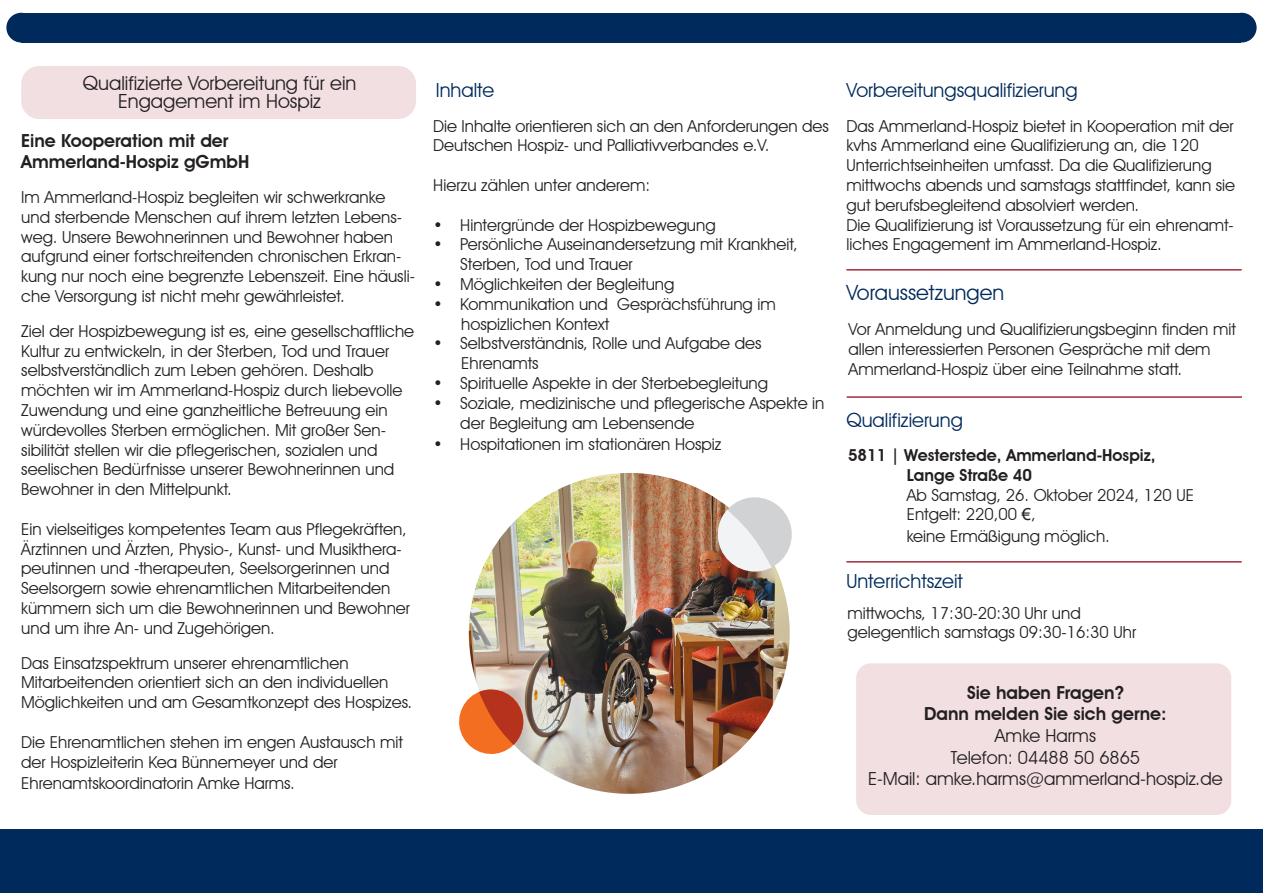
<style>
.page{position:relative;width:1263px;height:893px;background:#fff}
.page>*{position:absolute;margin:0;border:0;box-sizing:border-box;transform-origin:0 0}
.t1{font:21px "Avant Garde IT Cby BT";color:#002a5c}
.t2{font:19.5px "Avant Garde IT Cby BT";color:#002a5c}
.t3{font:19.5px "Avant Garde IT Cby BT";color:#231f20}
.t4{font:600 18px "Avant Garde IT Cby BT";color:#231f20}
.t5{font:18px "Avant Garde IT Cby BT";color:#231f20}
.t6{font:16.5px/19.8px "Avant Garde IT Cby BT";color:#231f20}
.t7{font:600 16.5px "Avant Garde IT Cby BT";color:#231f20}
.s1{font-family:"Arial"}
</style>
<div class="page">
<div style="left:21px;top:13px;width:1220px;height:30px;background:#002a5c"></div>
<div style="left:1227px;top:13px;width:29px;height:30px;background:#002a5c;border-radius:50%"></div>
<div style="left:6px;top:13px;width:30px;height:30px;background:#002a5c;border-radius:50%"></div>
<div style="left:0;top:829px;width:1263px;height:64px;background:#002a5c"></div>
<div style="left:21px;top:66px;width:395px;height:53px;background:#f1dfe2;border-radius:18px"></div>
<img style="left:469px;top:473px;width:321px;height:321px;border-radius:160px">
<svg style="left:459px;top:687px;width:66px;height:68px;background:#dd7d55"></svg>
<svg style="left:714px;top:497px;width:78px;height:78px"></svg>
<div style="left:856px;top:663px;width:375px;height:152px;background:#f1dfe2;border-radius:15px"></div>
<hr style="left:846px;top:269px;width:396px;height:2px;background:#a02d3d">
<hr style="left:847px;top:396px;width:395px;height:2px;background:#a02d3d">
<hr style="left:846px;top:561px;width:396px;height:2px;background:#a02d3d">
<p class="t3" style="left:83px;top:71px;width:275px">Qualifizierte Vorbereitung für ein</p>
<p class="t3" style="left:118px;top:89px;width:204px">Engagement im Hospiz</p>
<p class="t4" style="left:21px;top:129px;width:208px">Eine Kooperation mit der</p>
<p class="t4" style="left:21px;top:151px;width:230px">Ammerland-Hospiz gGmbH</p>
<p class="t6" style="left:21px;top:187px;width:395px">Im Ammerland-Hospiz begleiten wir schwerkranke und sterbende Menschen auf ihrem letzten Lebens&shy;weg. Unsere Bewohnerinnen und Bewohner haben aufgrund einer fortschreitenden chronischen Erkran&shy;kung nur noch eine begrenzte Lebenszeit. Eine häusli&shy;che Versorgung ist nicht mehr gewährleistet.</p>
<p class="t6" style="left:21px;top:321px;width:394px">Ziel der Hospizbewegung ist es, eine gesellschaftliche Kultur zu entwickeln, in der Sterben, Tod und Trauer selbstverständlich zum Leben gehören. Deshalb möchten wir im Ammerland-Hospiz durch liebevolle Zuwendung und eine ganzheitliche Betreuung ein würdevolles Sterben ermöglichen. Mit großer Sen&shy;sibilität stellen wir die pflegerischen, sozialen und seelischen Bedürfnisse unserer Bewohnerinnen und Bewohner in den Mittelpunkt.</p>
<p class="t6" style="left:21px;top:519px;width:390px">Ein vielseitiges kompetentes Team aus Pflegekräften, Ärztinnen und Ärzten, Physio-, Kunst- und Musikthera&shy;peutinnen und -therapeuten, Seelsorgerinnen und Seelsorgern sowie ehrenamtlichen Mitarbeitenden kümmern sich um die Bewohnerinnen und Bewohner und um ihre An- und Zugehörigen.</p>
<p class="t6" style="left:21px;top:653px;width:329px">Das Einsatzspektrum unserer ehrenamtlichen</p>
<p class="t6" style="left:21px;top:672px;width:393px">Mitarbeitenden orientiert sich an den individuellen<br>Möglichkeiten und am Gesamtkonzept des Hospizes.</p>
<p class="t6" style="left:21px;top:732px;width:383px">Die Ehrenamtlichen stehen im engen Austausch mit der Hospizleiterin Kea Bünnemeyer und der</p>
<p class="t6" style="left:21px;top:773px;width:275px">Ehrenamtskoordinatorin Amke Harms.</p>
<p class="t2" style="left:436px;top:78px;width:60px">Inhalte</p>
<p class="t6" style="left:433px;top:116px;width:397px">Die Inhalte orientieren sich an den Anforderungen des<br>Deutschen Hospiz- und Palliativverbandes e.V.</p>
<p class="t6" style="left:433px;top:175px;width:219px">Hierzu zählen unter anderem:</p>
<p class="t6" style="left:433px;top:215px;width:284px">• Hintergründe der Hospizbewegung</p>
<p class="t6" style="left:460px;top:234px;width:339px;text-indent:-27px">• Persönliche Auseinandersetzung mit Krankheit,<br>Sterben, Tod und Trauer</p>
<p class="t6" style="left:433px;top:274px;width:243px">• Möglichkeiten der Begleitung</p>
<p class="t6" style="left:433px;top:294px;width:344px">• Kommunikation und Gesprächsführung im</p>
<p class="t6" style="left:461px;top:314px;width:150px">hospizlichen Kontext</p>
<p class="t6" style="left:433px;top:333px;width:330px">• Selbstverständnis, Rolle und Aufgabe des</p>
<p class="t6" style="left:461px;top:353px;width:79px">Ehrenamts</p>
<p class="t6" style="left:433px;top:373px;width:336px">• Spirituelle Aspekte in der Sterbebegleitung</p>
<p class="t6" style="left:460px;top:393px;width:366px;text-indent:-27px">• Soziale, medizinische und pflegerische Aspekte in der Begleitung am Lebensende</p>
<p class="t6" style="left:433px;top:434px;width:290px">• Hospitationen im stationären Hospiz</p>
<p class="t2" style="left:846px;top:78px;width:233px">Vorbereitungsqualifizierung</p>
<p class="t6" style="left:846px;top:116px;width:389px">Das Ammerland-Hospiz bietet in Kooperation mit der kvhs Ammerland eine Qualifizierung an, die 120</p>
<p class="t6" style="left:846px;top:155px;width:390px">Unterrichtseinheiten umfasst. Da die Qualifizierung mittwochs abends und samstags stattfindet, kann sie gut berufsbegleitend absolviert werden.</p>
<p class="t6" style="left:846px;top:215px;width:389px">Die Qualifizierung ist Voraussetzung für ein ehrenamt&shy;liches Engagement im Ammerland-Hospiz.</p>
<p class="t1" style="left:846px;top:280px;width:159px">Voraussetzungen</p>
<p class="t6" style="left:848px;top:320px;width:389px">Vor Anmeldung und Qualifizierungsbeginn finden mit allen interessierten Personen Gespräche mit dem<br>Ammerland-Hospiz über eine Teilnahme statt.</p>
<p class="t2" style="left:846px;top:408px;width:118px">Qualifizierung</p>
<p class="t7" style="left:848px;top:445px;width:309px">5811 | Westerstede, Ammerland-Hospiz,</p>
<p class="t7" style="left:907px;top:465px;width:127px">Lange Straße 40</p>
<p class="t6" style="left:907px;top:485px;width:289px">Ab Samstag, 26. Oktober 2024, 120 UE</p>
<p class="t6" style="left:907px;top:504px;width:130px">Entgelt: 220,00 <span class="s1">€</span>,</p>
<p class="t6" style="left:907px;top:526px;width:205px">keine Ermäßigung möglich.</p>
<p class="t2" style="left:846px;top:570px;width:118px">Unterrichtszeit</p>
<p class="t6" style="left:847px;top:603px;width:235px">mittwochs, 17:30-20:30 Uhr und</p>
<p class="t6" style="left:847px;top:622px;width:290px">gelegentlich samstags 09:30-16:30 Uhr</p>
<p class="t4" style="left:967px;top:682px;width:158px">Sie haben Fragen?</p>
<p class="t4" style="left:924px;top:703px;width:244px">Dann melden Sie sich gerne:</p>
<p class="t5" style="left:995px;top:725px;width:103px">Amke Harms</p>
<p class="t5" style="left:951px;top:746px;width:191px">Telefon: 04488 50 6865</p>
<p class="t5" style="left:868px;top:768px;width:356px">E-Mail: amke.harms@ammerland-hospiz.de</p>
</div>
